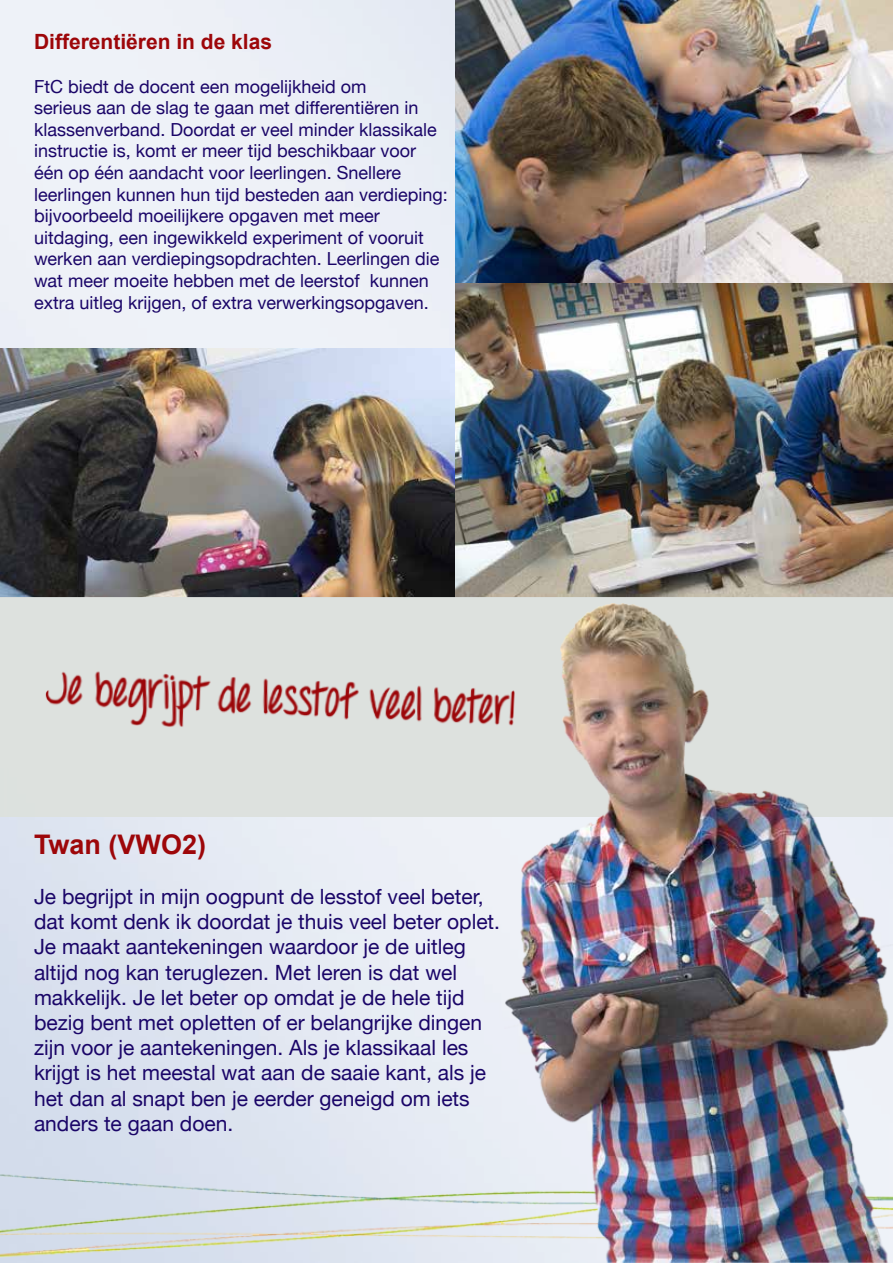
<style>
.page{position:relative;width:893px;height:1263px;background:#fff}
.page>*{position:absolute;margin:0;border:0;box-sizing:border-box;transform-origin:0 0}
.t1{font:700 27px "Arial";color:#9d0609}
.t2{font:21px/25.2px "Helvetica Neue";color:#1a0568}
.t3{font:700 21px "Arial";color:#9d0609}
.t4{font:18px/21.6px "Helvetica Neue";color:#1a0568}
</style>
<div class="page">
<img style="left:0;top:0;width:504px;height:1167px">
<img style="left:0;top:1167px;width:504px;height:96px">
<img style="left:0;top:349px;width:455px;height:248px">
<img style="left:455px;top:0;width:438px;height:283px">
<img style="left:455px;top:283px;width:438px;height:314px">
<div style="left:0;top:597px;width:893px;height:220px;background:#dde1de"></div>
<img style="left:504px;top:603px;width:389px;height:660px">
<img style="left:34px;top:666px;width:493px;height:82px">
<p class="t3" style="left:34px;top:27px;width:240px">Differentiëren in de klas</p>
<p class="t4" style="left:34px;top:75px;width:415px">FtC biedt de docent een mogelijkheid om<br>serieus aan de slag te gaan met differentiëren in klassenverband. Doordat er veel minder klassikale instructie is, komt er meer tijd beschikbaar voor één op één aandacht voor leerlingen. Snellere leerlingen kunnen hun tijd besteden aan verdieping: bijvoorbeeld moeilijkere opgaven met meer uitdaging, een ingewikkeld experiment of vooruit werken aan verdiepingsopdrachten. Leerlingen die wat meer moeite hebben met de leerstof kunnen extra uitleg krijgen, of extra verwerkingsopgaven.</p>
<h1 class="t1" style="left:34px;top:825px;width:174px">Twan (VWO2)</h1>
<p class="t2" style="left:34px;top:883px;width:468px">Je begrijpt in mijn oogpunt de lesstof veel beter, dat komt denk ik doordat je thuis veel beter oplet.<br>Je maakt aantekeningen waardoor je de uitleg altijd nog kan teruglezen. Met leren is dat wel makkelijk. Je let beter op omdat je de hele tijd bezig bent met opletten of er belangrijke dingen zijn voor je aantekeningen. Als je klassikaal les krijgt is het meestal wat aan de saaie kant, als je het dan al snapt ben je eerder geneigd om iets anders te gaan doen.</p>
</div>
